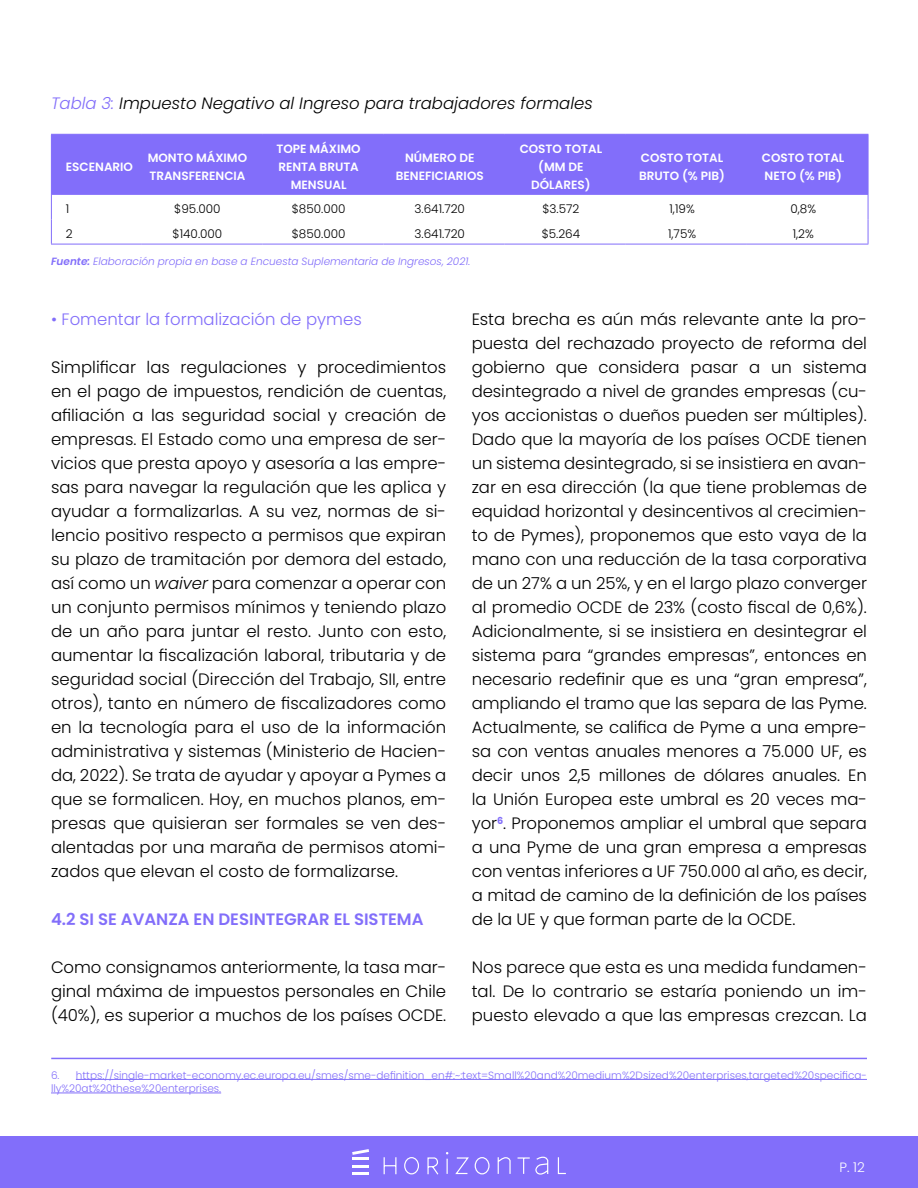
<style>
.page{position:relative;width:918px;height:1188px;background:#fff}
.page>*{position:absolute;margin:0;border:0;box-sizing:border-box;transform-origin:0 0}
.t1{font:300 16.5px/24px "Poppins";color:#000;text-align:justify}
.t2{font:italic 300 16.5px "Poppins";color:#000}
.t3{font:600 16.5px "Poppins";color:#826efa}
.t4{font:300 16.5px "Poppins";color:#826efa}
.t5{font:300 13.5px "Poppins";color:#fff}
.t6{font:600 12px/18px "Poppins";color:#fff}
.t7{font:300 12px "Poppins";color:#000}
.t8{font:300 10.5px/13.5px "Poppins";color:#826efa}
.t9{font:italic 300 10.5px "Poppins";color:#826efa}
.s1{color:#826efa}
.s2{font-weight:600}
.s3{font-style:italic}
</style>
<div class="page">
<div style="left:0;top:1136px;width:918px;height:52px;background:#826efa"></div>
<hr style="left:352px;top:1157px;width:17px;height:3px;background:#fff">
<svg style="left:352px;top:1149px;width:17px;height:6px"></svg>
<hr style="left:352px;top:1165px;width:17px;height:3px;background:#fff">
<hr style="left:352px;top:1172px;width:17px;height:3px;background:#fff">
<svg style="left:383px;top:1152px;width:183px;height:23px"></svg>
<hr style="left:76px;top:1079px;width:791px;height:1px;background:#826efa">
<hr style="left:51px;top:1093px;width:170px;height:1px;background:#826efa">
<hr style="left:51px;top:1058px;width:816px;height:1px;background:#826efa">
<div style="left:52px;top:135px;width:816px;height:60px;background:#826efa"></div>
<hr style="left:51px;top:134px;width:90px;height:1px;background:#826efa">
<hr style="left:51px;top:135px;width:1px;height:60px;background:#826efa">
<hr style="left:141px;top:134px;width:121px;height:1px;background:#826efa">
<hr style="left:262px;top:134px;width:121px;height:1px;background:#826efa">
<hr style="left:383px;top:134px;width:122px;height:1px;background:#826efa">
<hr style="left:505px;top:134px;width:121px;height:1px;background:#826efa">
<hr style="left:626px;top:134px;width:121px;height:1px;background:#826efa">
<hr style="left:747px;top:134px;width:121px;height:1px;background:#826efa">
<hr style="left:868px;top:135px;width:1px;height:60px;background:#826efa">
<svg style="left:51px;top:195px;width:1px;height:49px"></svg>
<svg style="left:868px;top:195px;width:1px;height:49px"></svg>
<hr style="left:51px;top:244px;width:90px;height:1px;background:#826efa">
<hr style="left:141px;top:244px;width:121px;height:1px;background:#826efa">
<hr style="left:262px;top:244px;width:121px;height:1px;background:#826efa">
<hr style="left:383px;top:244px;width:122px;height:1px;background:#826efa">
<hr style="left:505px;top:244px;width:121px;height:1px;background:#826efa">
<hr style="left:626px;top:244px;width:121px;height:1px;background:#826efa">
<hr style="left:747px;top:244px;width:121px;height:1px;background:#826efa">
<p class="t2" style="left:51px;top:94px;width:543px"><span class="s1">Tabla 3:</span> Impuesto Negativo al Ingreso para trabajadores formales</p>
<p class="t6" style="left:66px;top:158px;width:69px">ESCENARIO</p>
<p class="t6" style="left:148px;top:149px;width:101px">MONTO MÁXIMO<br>TRANSFERENCIA</p>
<p class="t6" style="left:277px;top:140px;width:86px;text-align:center">TOPE MÁXIMO<br>RENTA BRUTA<br>MENSUAL</p>
<p class="t6" style="left:396px;top:149px;width:89px;text-align:center">NÚMERO DE<br>BENEFICIARIOS</p>
<p class="t6" style="left:520px;top:140px;width:84px;text-align:center">COSTO TOTAL (MM DE<br>DÓLARES)</p>
<p class="t6" style="left:639px;top:149px;width:87px">COSTO TOTAL<br>BRUTO (% PIB)</p>
<p class="t6" style="left:762px;top:149px;width:84px">COSTO TOTAL<br>NETO (% PIB)</p>
<p class="t7" style="left:66px;top:202px;width:5px">1</p>
<p class="t7" style="left:174px;top:202px;width:48px">$95.000</p>
<p class="t7" style="left:292px;top:202px;width:55px">$850.000</p>
<p class="t7" style="left:415px;top:202px;width:52px">3.641.720</p>
<p class="t7" style="left:542px;top:202px;width:39px">$3.572</p>
<p class="t7" style="left:669px;top:202px;width:27px">1,19%</p>
<p class="t7" style="left:790px;top:202px;width:27px">0,8%</p>
<p class="t7" style="left:66px;top:227px;width:8px">2</p>
<p class="t7" style="left:173px;top:227px;width:51px">$140.000</p>
<p class="t7" style="left:292px;top:227px;width:55px">$850.000</p>
<p class="t7" style="left:415px;top:227px;width:52px">3.641.720</p>
<p class="t7" style="left:542px;top:227px;width:40px">$5.264</p>
<p class="t7" style="left:668px;top:227px;width:30px">1,75%</p>
<p class="t7" style="left:793px;top:227px;width:23px">1,2%</p>
<p class="t9" style="left:51px;top:255px;width:421px"><span class="s2">Fuente:</span> Elaboración propia en base a Encuesta Suplementaria de Ingresos, 2021.</p>
<p class="t4" style="left:51px;top:310px;width:312px">• Fomentar la formalización de pymes</p>
<p class="t1" style="left:51px;top:355px;width:397px">Simplificar las regulaciones y procedimientos en el pago de impuestos, rendición de cuentas, afiliación a las seguridad social y creación de empresas. El Estado como una empresa de ser&shy;vicios que presta apoyo y asesoría a las empre&shy;sas para navegar la regulación que les aplica y ayudar a formalizarlas. A su vez, normas de si&shy;lencio positivo respecto a permisos que expiran su plazo de tramitación por demora del estado, así como un <span class="s3">waiver</span> para comenzar a operar con un conjunto permisos mínimos y teniendo plazo de un año para juntar el resto. Junto con esto, aumentar la fiscalización laboral, tributaria y de seguridad social (Dirección del Trabajo, SII, entre otros), tanto en número de fiscalizadores como en la tecnología para el uso de la información administrativa y sistemas (Ministerio de Hacien&shy;da, 2022). Se trata de ayudar y apoyar a Pymes a que se formalicen. Hoy, en muchos planos, em&shy;presas que quisieran ser formales se ven des&shy;alentadas por una maraña de permisos atomi&shy;zados que elevan el costo de formalizarse.</p>
<p class="t3" style="left:51px;top:910px;width:374px">4.2 SI SE AVANZA EN DESINTEGRAR EL SISTEMA</p>
<p class="t1" style="left:51px;top:955px;width:397px">Como consignamos anteriormente, la tasa mar&shy;ginal máxima de impuestos personales en Chile (40%), es superior a muchos de los países OCDE.</p>
<p class="t1" style="left:472px;top:308px;width:397px">Esta brecha es aún más relevante ante la pro&shy;puesta del rechazado proyecto de reforma del gobierno que considera pasar a un sistema desintegrado a nivel de grandes empresas (cu&shy;yos accionistas o dueños pueden ser múltiples).<br>Dado que la mayoría de los países OCDE tienen un sistema desintegrado, si se insistiera en avan&shy;zar en esa dirección (la que tiene problemas de equidad horizontal y desincentivos al crecimien&shy;to de Pymes), proponemos que esto vaya de la mano con una reducción de la tasa corporativa de un 27% a un 25%, y en el largo plazo converger al promedio OCDE de 23% (costo fiscal de 0,6%).<br>Adicionalmente, si se insistiera en desintegrar el sistema para “grandes empresas”, entonces en necesario redefinir que es una “gran empresa”, ampliando el tramo que las separa de las Pyme.<br>Actualmente, se califica de Pyme a una empre&shy;sa con ventas anuales menores a 75.000 UF, es decir unos 2,5 millones de dólares anuales. En la Unión Europea este umbral es 20 veces ma&shy;yor<sup>6</sup>. Proponemos ampliar el umbral que separa a una Pyme de una gran empresa a empresas con ventas inferiores a UF 750.000 al año, es decir, a mitad de camino de la definición de los países de la UE y que forman parte de la OCDE.</p>
<p class="t1" style="left:472px;top:955px;width:397px">Nos parece que esta es una medida fundamen&shy;tal. De lo contrario se estaría poniendo un im&shy;puesto elevado a que las empresas crezcan. La</p>
<p class="t8" style="left:51px;top:1068px;width:817px">6. https://single-market-economy.ec.europa.eu/smes/sme-definition_en#:~:text=Small%20and%20medium%2Dsized%20enterprises,targeted%20specifica&shy;lly%20at%20these%20enterprises.</p>
<p class="t5" style="left:839px;top:1160px;width:27px">P. 12</p>
</div>
